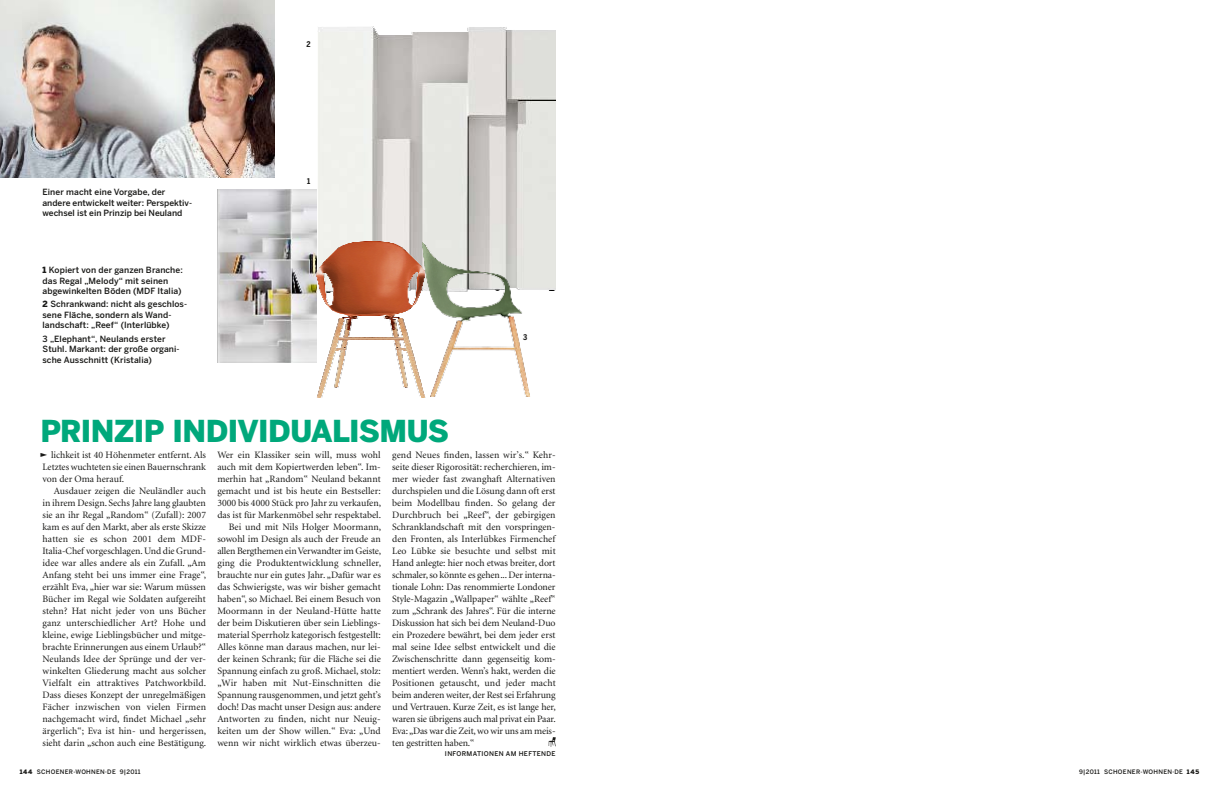
<style>
.page{position:relative;width:1219px;height:794px;background:#fff}
.page>*{position:absolute;margin:0;border:0;box-sizing:border-box;transform-origin:0 0}
.t1{font:900 30px "Benton Sans";letter-spacing:-.025em;color:#00a87b}
.t2{font:9.8px/12px "Minion LT";color:#1a1a18;text-align:justify}
.t3{font:500 8.5px/10.5px "Benton Sans";letter-spacing:.01em;color:#1a1a18}
.t4{font:700 7.8px "Benton Sans Cond";color:#1a1a18}
.t5{font:500 6.5px "Benton Sans";color:#1a1a18}
.t6{font:500 6.1px "Benton Sans";letter-spacing:.05em;color:#1a1a18}
.s1{font-weight:900}
</style>
<div class="page">
<img style="left:0;top:0;width:275px;height:177px">
<img style="left:217px;top:190px;width:99px;height:173px">
<img style="left:318px;top:26px;width:238px;height:265px">
<img style="left:305px;top:227px;width:130px;height:171px">
<img style="left:417px;top:232px;width:122px;height:166px">
<svg style="left:549px;top:737px;width:7px;height:10px"></svg>
<p class="t4" style="left:306px;top:40px;width:6px">2</p>
<p class="t3" style="left:43px;top:187px;width:151px">Einer macht eine Vorgabe, der andere entwickelt weiter: Perspektiv&shy;wechsel ist ein Prinzip bei Neuland</p>
<p class="t3" style="left:43px;top:265px;width:142px"><span class="s1">1</span> Kopiert von der ganzen Branche: das Regal „Melody“ mit seinen abgewinkelten Böden (MDF Italia)</p>
<p class="t3" style="left:43px;top:299px;width:146px"><span class="s1">2</span> Schrankwand: nicht als geschlos&shy;sene Fläche, sondern als Wand&shy;landschaft: „Reef“ (Interlübke)</p>
<p class="t3" style="left:43px;top:334px;width:139px">3 „Elephant“, Neulands erster<br>Stuhl. Markant: der große organi&shy;sche Ausschnitt (Kristalia)</p>
<p class="t4" style="left:307px;top:177px;width:5px">1</p>
<p class="t4" style="left:523px;top:333px;width:6px">3</p>
<h1 class="t1" style="left:40px;top:413px;width:161px">PRINZIP INDIVID</h1>
<h1 class="t1" style="left:290px;top:413px;width:158px">UALISMUS</h1>
<p class="t2" style="left:43px;top:449px;width:165px;text-indent:9px">lichkeit ist 40 Höhenmeter entfernt. Als Letztes wuchteten sie einen Bauernschrank von der Oma herauf.</p>
<p class="t2" style="left:43px;top:485px;width:165px;text-indent:11px">Ausdauer zeigen die Neuländler auch in ihrem Design. Sechs Jahre lang glaubten sie an ihr Regal „Random“ (Zufall): 2007 kam es auf den Markt, aber als erste Skizze hatten sie es schon 2001 dem MDF-Italia-Chef vorgeschlagen. Und die Grund&shy;idee war alles andere als ein Zufall. „Am Anfang steht bei uns immer eine Frage“, erzählt Eva, „hier war sie: Warum müssen Bücher im Regal wie Soldaten aufgereiht stehn? Hat nicht jeder von uns Bücher ganz unterschiedlicher Art? Hohe und kleine, ewige Lieblingsbücher und mitge&shy;brachte Erinnerungen aus einem Urlaub?“ Neulands Idee der Sprünge und der ver&shy;winkelten Gliederung macht aus solcher Vielfalt ein attraktives Patchworkbild.<br>Dass dieses Konzept der unregelmäßigen Fächer inzwischen von vielen Firmen nachgemacht wird, findet Michael „sehr ärgerlich“; Eva ist hin- und hergerissen, sieht darin „schon auch eine Bestätigung.</p>
<p class="t2" style="left:217px;top:449px;width:165px;text-align:right">Wer ein Klassiker sein will, muss wohl auch mit dem Kopiertwerden leben“. Im&shy;merhin hat „Random“ Neuland bekannt gemacht und ist bis heute ein Bestseller:<br>3000 bis 4000 Stück pro Jahr zu verkaufen, das ist für Markenmöbel sehr respektabel.<br>Bei und mit Nils Holger Moormann, sowohl im Design als auch der Freude an allen Bergthemen ein Verwandter im Geiste, ging die Produktentwicklung schneller, brauchte nur ein gutes Jahr. „Dafür war es das Schwierigste, was wir bisher gemacht haben“, so Michael. Bei einem Besuch von Moormann in der Neuland-Hütte hatte der beim Diskutieren über sein Lieblings&shy;material Sperrholz kategorisch festgestellt:<br>Alles könne man daraus machen, nur lei&shy;der keinen Schrank; für die Fläche sei die Spannung einfach zu groß. Michael, stolz: „Wir haben mit Nut-Einschnitten die Spannung rausgenommen, und jetzt geht’s doch! Das macht unser Design aus: andere Antworten zu finden, nicht nur Neuig&shy;keiten um der Show willen.“ Eva: „Und wenn wir nicht wirklich etwas überzeu-</p>
<p class="t2" style="left:392px;top:449px;width:165px">gend Neues finden, lassen wir’s.“ Kehr&shy;seite dieser Rigorosität: recherchieren, im&shy;mer wieder fast zwanghaft Alternativen durchspielen und die Lösung dann oft erst beim Modellbau finden. So gelang der Durchbruch bei „Reef“, der gebirgigen Schranklandschaft mit den vorspringen&shy;den Fronten, als Interlübkes Firmenchef Leo Lübke sie besuchte und selbst mit Hand anlegte: hier noch etwas breiter, dort schmaler, so könnte es gehen... Der interna&shy;tionale Lohn: Das renommierte Londoner Style-Magazin „Wallpaper“ wählte „Reef“ zum „Schrank des Jahres“. Für die interne Diskussion hat sich bei dem Neuland-Duo ein Prozedere bewährt, bei dem jeder erst mal seine Idee selbst entwickelt und die Zwischenschritte dann gegenseitig kom&shy;mentiert werden. Wenn’s hakt, werden die Positionen getauscht, und jeder macht beim anderen weiter, der Rest sei Erfahrung und Vertrauen. Kurze Zeit, es ist lange her, waren sie übrigens auch mal privat ein Paar.<br>Eva: „Das war die Zeit, wo wir uns am meis&shy;ten gestritten haben.“</p>
<p class="t5" style="left:445px;top:750px;width:6px">informationen</p>
<p class="t5" style="left:506px;top:750px;width:19px">am heftende</p>
<p class="t6" style="left:20px;top:768px;width:122px"><span class="s1">144</span> SCHOENER-WOHNEN·DE 9|2011</p>
<p class="t6" style="left:1079px;top:768px;width:122px">9|2011 SCHOENER-WOHNEN·DE <span class="s1">145</span></p>
</div>
